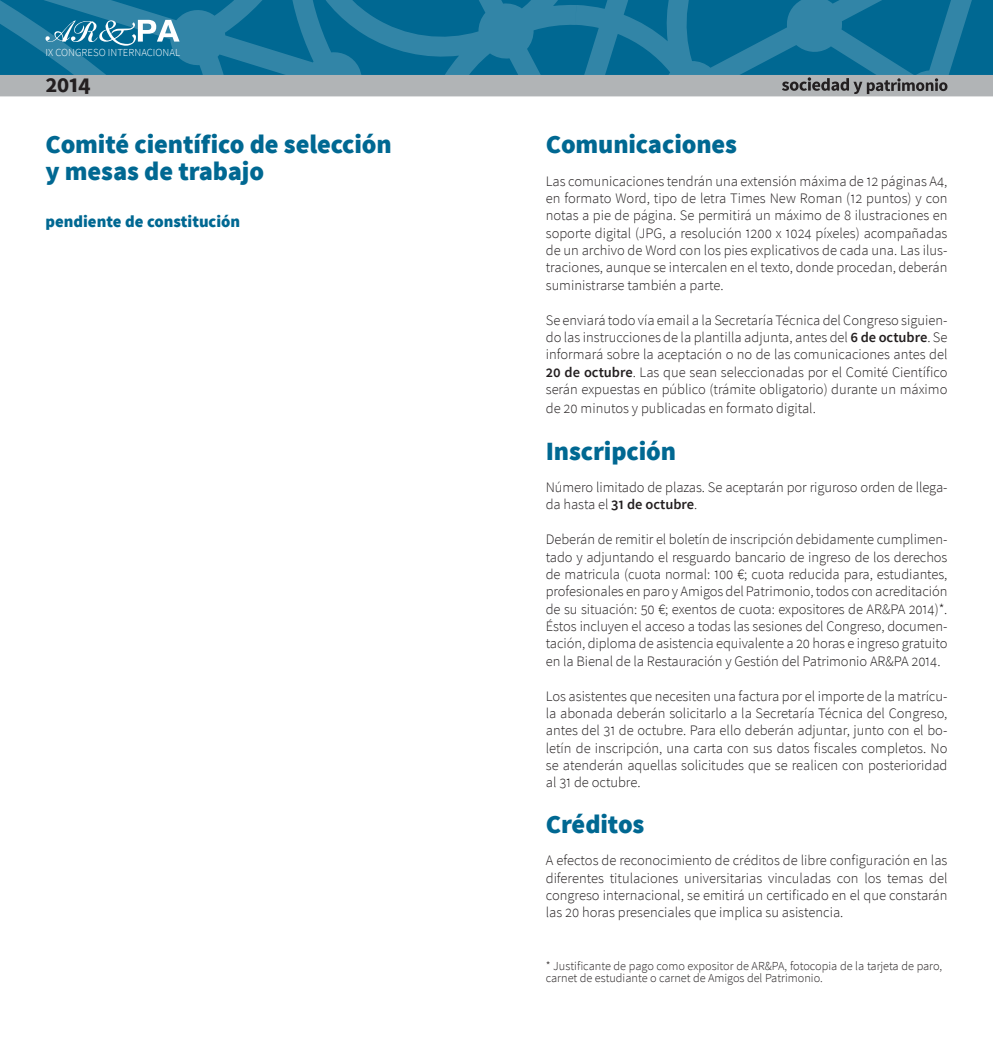
<style>
.page{position:relative;width:993px;height:1042px;background:#fff}
.page>*{position:absolute;margin:0;border:0;box-sizing:border-box;transform-origin:0 0}
.t1{font:900 26.25px/26.2px "Source Sans Pro";letter-spacing:-.005em;color:#006892}
.t2{font:700 23.45px "Source Sans Pro";color:#231f20}
.t3{font:900 16.62px "Source Sans Pro";color:#006892}
.t4{font:300 14.53px/17.3px "Source Sans Pro";color:#231f20;text-align:justify}
.t5{font:300 12.25px/12.2px "Source Sans Pro";color:#231f20}
.t6{font:300 10.67px "Source Sans Pro";color:#fff}
.s1{font-weight:600}
</style>
<div class="page">
<svg style="left:0;top:0;width:992px;height:75px;background:#15749b"></svg>
<div style="left:0;top:75px;width:992px;height:21px;background:#b1b4b6"></div>
<svg style="left:45px;top:20px;width:134px;height:26px"></svg>
<svg style="left:782px;top:77px;width:165px;height:17px"></svg>
<p class="t6" style="left:46px;top:46px;width:136px">IX CONGRESO INTERNACIONAL</p>
<h2 class="t2" style="left:45px;top:70px;width:47px">2014</h2>
<h1 class="t1" style="left:45px;top:133px;width:348px">Comité científico de selección y mesas de trabajo</h1>
<p class="t3" style="left:45px;top:211px;width:196px">pendiente de constitución</p>
<h1 class="t1" style="left:545px;top:133px;width:193px">Comunicaciones</h1>
<p class="t4" style="left:545px;top:172px;width:403px">Las comunicaciones tendrán una extensión máxima de 12 páginas A4, en formato Word, tipo de letra Times New Roman (12 puntos) y con notas a pie de página. Se permitirá un máximo de 8 ilustraciones en soporte digital (JPG, a resolución 1200 x 1024 píxeles) acompañadas de un archivo de Word con los pies explicativos de cada una. Las ilus&shy;traciones, aunque se intercalen en el texto, donde procedan, deberán suministrarse también a parte.</p>
<p class="t4" style="left:545px;top:311px;width:403px">Se enviará todo vía email a la Secretaría Técnica del Congreso siguien&shy;do las instrucciones de la plantilla adjunta, antes del <span class="s1">6 de octubre</span>. Se informará sobre la aceptación o no de las comunicaciones antes del <span class="s1">20 de octubre</span>. Las que sean seleccionadas por el Comité Científico serán expuestas en público (trámite obligatorio) durante un máximo de 20 minutos y publicadas en formato digital.</p>
<h1 class="t1" style="left:545px;top:439px;width:132px">Inscripción</h1>
<p class="t4" style="left:545px;top:479px;width:403px">Número limitado de plazas. Se aceptarán por riguroso orden de llega&shy;da hasta el <span class="s1">31 de octubre</span>.</p>
<p class="t4" style="left:545px;top:531px;width:403px">Deberán de remitir el boletín de inscripción debidamente cumplimen&shy;tado y adjuntando el resguardo bancario de ingreso de los derechos de matricula (cuota normal: 100 €; cuota reducida para, estudiantes, profesionales en paro y Amigos del Patrimonio, todos con acreditación de su situación: 50 €; exentos de cuota: expositores de AR&amp;PA 2014)*.<br>Éstos incluyen el acceso a todas las sesiones del Congreso, documen&shy;tación, diploma de asistencia equivalente a 20 horas e ingreso gratuito en la Bienal de la Restauración y Gestión del Patrimonio AR&amp;PA 2014.</p>
<p class="t4" style="left:545px;top:687px;width:403px">Los asistentes que necesiten una factura por el importe de la matrícu&shy;la abonada deberán solicitarlo a la Secretaría Técnica del Congreso, antes del 31 de octubre. Para ello deberán adjuntar, junto con el bo&shy;letín de inscripción, una carta con sus datos fiscales completos. No se atenderán aquellas solicitudes que se realicen con posterioridad al 31 de octubre.</p>
<h1 class="t1" style="left:545px;top:812px;width:100px">Créditos</h1>
<p class="t4" style="left:545px;top:852px;width:403px">A efectos de reconocimiento de créditos de libre configuración en las diferentes titulaciones universitarias vinculadas con los temas del congreso internacional, se emitirá un certificado en el que constarán las 20 horas presenciales que implica su asistencia.</p>
<p class="t5" style="left:545px;top:960px;width:398px">* Justificante de pago como expositor de AR&amp;PA, fotocopia de la tarjeta de paro, carnet de estudiante o carnet de Amigos del Patrimonio.</p>
</div>
